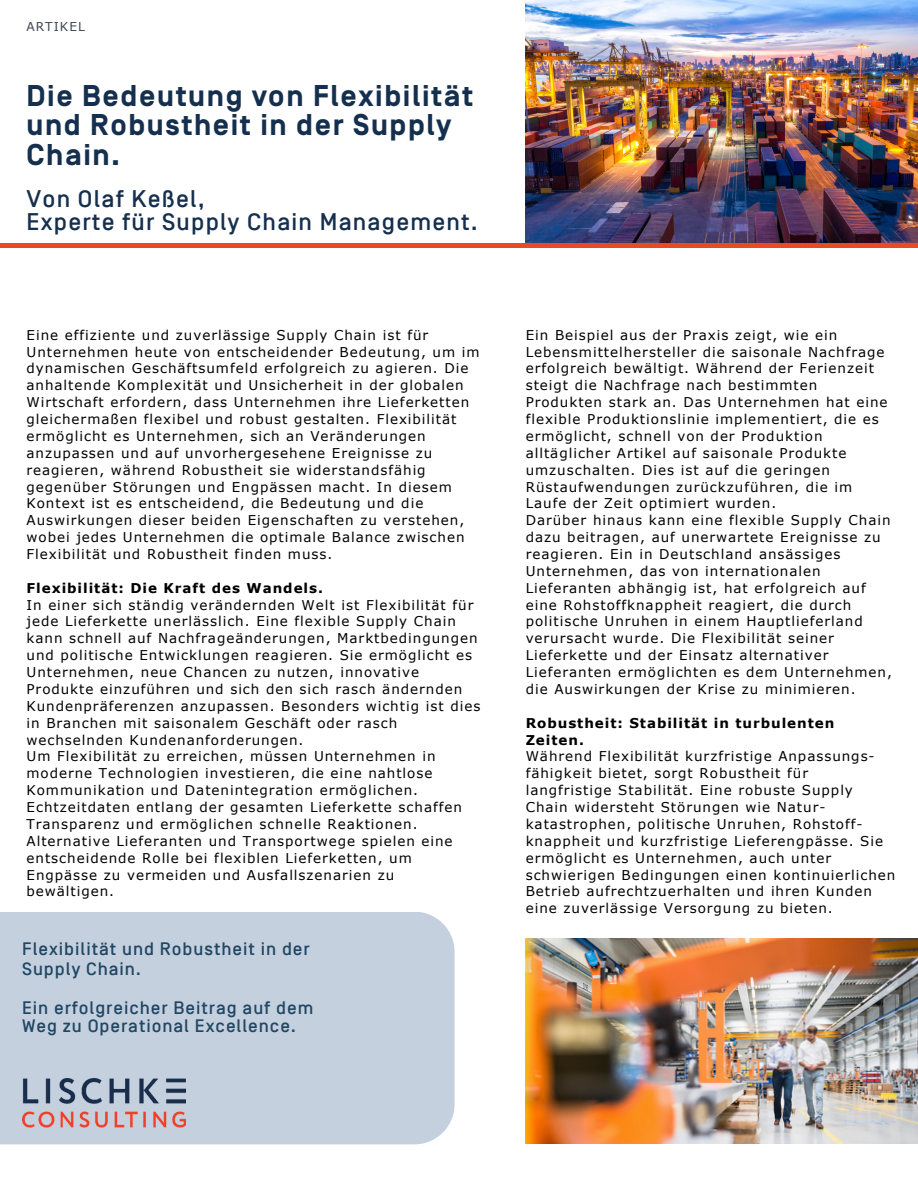
<style>
.page{position:relative;width:918px;height:1188px;background:#fff}
.page>*{position:absolute;margin:0;border:0;box-sizing:border-box;transform-origin:0 0}
.t1{font:700 30px/29.2px "Simplon Norm";letter-spacing:.055em;color:#152f4e}
.t2{font:500 24px "Simplon Norm";letter-spacing:.05em;color:#152f4e}
.t3{font:500 18px/20.2px "Simplon Norm";letter-spacing:.055em;color:#214764}
.t4{font:13.5px/16.8px "Verdana";letter-spacing:.07em;color:#000}
.t5{font:700 13.5px/16.8px "Verdana";letter-spacing:.07em;color:#000}
.t6{font:12.15px "Verdana";letter-spacing:.08em;color:#3f4652}
</style>
<div class="page">
<div style="left:0;top:243px;width:918px;height:5px;background:#e94a26"></div>
<div style="left:0;top:912px;width:455px;height:232px;background:#c4d0de"></div>
<img style="left:22px;top:1079px;width:163px;height:51px">
<img style="left:526px;top:938px;width:392px;height:206px">
<img style="left:526px;top:0;width:392px;height:243px">
<p class="t6" style="left:27px;top:18px;width:60px">ARTIKEL</p>
<p class="t1" style="left:27px;top:82px;width:448px">Die Bedeutung von Flexibilität und Robustheit in der Supply<br>Chain.</p>
<p class="t2" style="left:27px;top:186px;width:180px">Von Olaf Keßel,</p>
<p class="t2" style="left:27px;top:209px;width:453px">Experte für Supply Chain Management.</p>
<p class="t4" style="left:27px;top:326px;width:455px">Eine effiziente und zuverlässige Supply Chain ist für Unternehmen heute von entscheidender Bedeutung, um im dynamischen Geschäftsumfeld erfolgreich zu agieren. Die anhaltende Komplexität und Unsicherheit in der globalen Wirtschaft erfordern, dass Unternehmen ihre Lieferketten gleichermaßen flexibel und robust gestalten. Flexibilität ermöglicht es Unternehmen, sich an Veränderungen anzupassen und auf unvorhergesehene Ereignisse zu reagieren, während Robustheit sie widerstandsfähig gegenüber Störungen und Engpässen macht. In diesem Kontext ist es entscheidend, die Bedeutung und die Auswirkungen dieser beiden Eigenschaften zu verstehen, wobei jedes Unternehmen die optimale Balance zwischen Flexibilität und Robustheit finden muss.</p>
<p class="t5" style="left:27px;top:579px;width:298px">Flexibilität: Die Kraft des Wandels.</p>
<p class="t4" style="left:27px;top:596px;width:455px">In einer sich ständig verändernden Welt ist Flexibilität für jede Lieferkette unerlässlich. Eine flexible Supply Chain kann schnell auf Nachfrageänderungen, Marktbedingungen und politische Entwicklungen reagieren. Sie ermöglicht es Unternehmen, neue Chancen zu nutzen, innovative Produkte einzuführen und sich den sich rasch ändernden Kundenpräferenzen anzupassen. Besonders wichtig ist dies in Branchen mit saisonalem Geschäft oder rasch wechselnden Kundenanforderungen.</p>
<p class="t4" style="left:27px;top:748px;width:437px">Um Flexibilität zu erreichen, müssen Unternehmen in moderne Technologien investieren, die eine nahtlose Kommunikation und Datenintegration ermöglichen.<br>Echtzeitdaten entlang der gesamten Lieferkette schaffen Transparenz und ermöglichen schnelle Reaktionen.<br>Alternative Lieferanten und Transportwege spielen eine entscheidende Rolle bei flexiblen Lieferketten, um Engpässe zu vermeiden und Ausfallszenarien zu bewältigen.</p>
<p class="t3" style="left:22px;top:939px;width:289px">Flexibilität und Robustheit in der<br>Supply Chain.</p>
<p class="t3" style="left:22px;top:999px;width:293px">Ein erfolgreicher Beitrag auf dem</p>
<p class="t3" style="left:22px;top:1017px;width:276px">Weg zu Operational Excellence.</p>
<p class="t4" style="left:526px;top:326px;width:363px">Ein Beispiel aus der Praxis zeigt, wie ein Lebensmittelhersteller die saisonale Nachfrage erfolgreich bewältigt. Während der Ferienzeit steigt die Nachfrage nach bestimmten Produkten stark an. Das Unternehmen hat eine flexible Produktionslinie implementiert, die es ermöglicht, schnell von der Produktion alltäglicher Artikel auf saisonale Produkte umzuschalten. Dies ist auf die geringen Rüstaufwendungen zurückzuführen, die im Laufe der Zeit optimiert wurden.</p>
<p class="t4" style="left:526px;top:511px;width:368px">Darüber hinaus kann eine flexible Supply Chain dazu beitragen, auf unerwartete Ereignisse zu reagieren. Ein in Deutschland ansässiges Unternehmen, das von internationalen Lieferanten abhängig ist, hat erfolgreich auf eine Rohstoffknappheit reagiert, die durch politische Unruhen in einem Hauptlieferland verursacht wurde. Die Flexibilität seiner Lieferkette und der Einsatz alternativer Lieferanten ermöglichten es dem Unternehmen, die Auswirkungen der Krise zu minimieren.</p>
<p class="t5" style="left:526px;top:714px;width:310px">Robustheit: Stabilität in turbulenten<br>Zeiten.</p>
<p class="t4" style="left:526px;top:748px;width:371px">Während Flexibilität kurzfristige Anpassungs&shy;fähigkeit bietet, sorgt Robustheit für langfristige Stabilität. Eine robuste Supply Chain widersteht Störungen wie Natur&shy;katastrophen, politische Unruhen, Rohstoff&shy;knappheit und kurzfristige Lieferengpässe. Sie ermöglicht es Unternehmen, auch unter schwierigen Bedingungen einen kontinuierlichen Betrieb aufrechtzuerhalten und ihren Kunden eine zuverlässige Versorgung zu bieten.</p>
</div>
